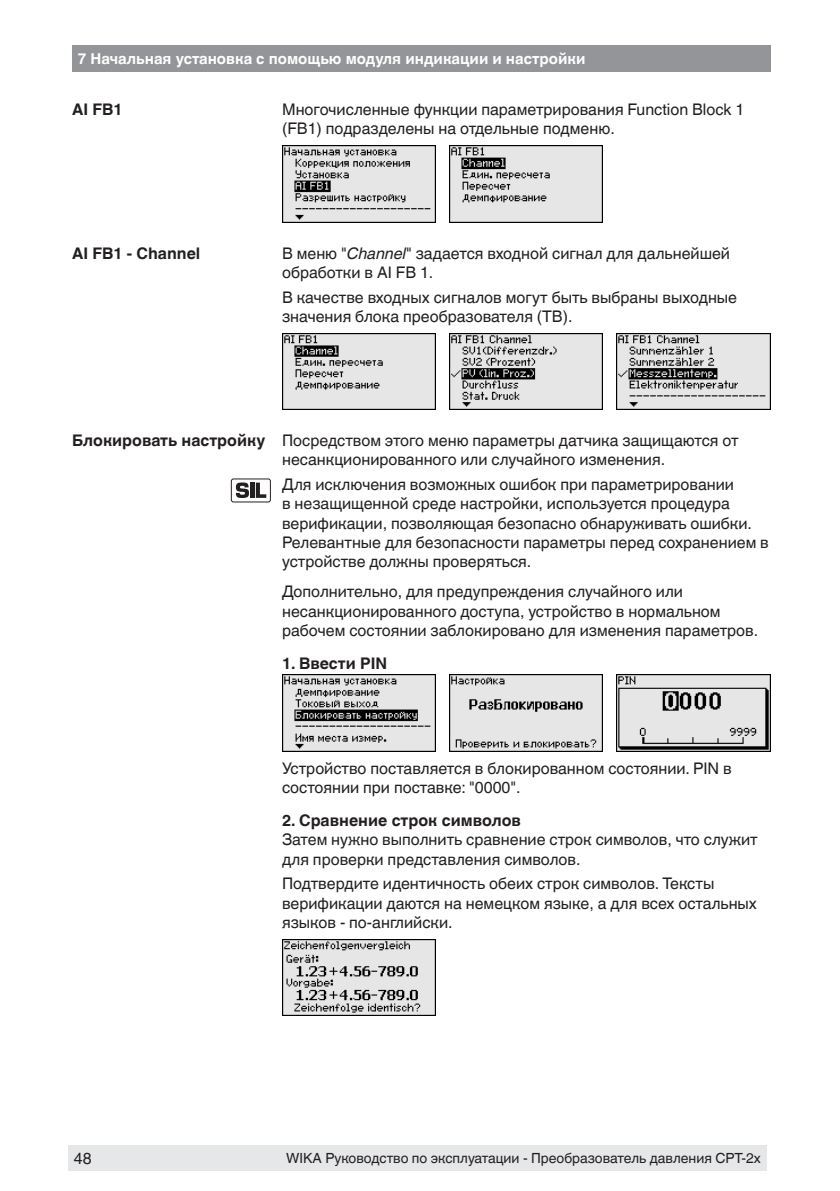
<style>
.page{position:relative;width:840px;height:1191px;background:#fff}
.page>*{position:absolute;margin:0;border:0;box-sizing:border-box;transform-origin:0 0}
.absatz_normal{font:16px/19.2px "Helvetica Linotype";color:#231f20}
.absatz_normal_margin{font:16px/19.2px "Helvetica Linotype";color:#231f20}
.absatz_normal_Abstan{font:16px/19.2px "Helvetica Linotype";color:#231f20}
.marginaltext{font:700 16px "Helvetica Linotype";color:#231f20}
.Untertitel_normal{font:700 16px "Helvetica Linotype";color:#231f20}
.K1_Wika{font:700 15px "Helvetica Linotype";color:#fff}
.Fuss_F_right{font:14px "Helvetica Linotype";color:#231f20}
.s1{font-style:italic}
</style>
<div class="page">
<div style="left:68px;top:1145px;width:43px;height:26px;background:#e6e7e9"></div>
<div style="left:72px;top:45px;width:697px;height:27px;background:#939598"></div>
<div style="left:111px;top:1145px;width:655px;height:26px;background:#e6e7e9"></div>
<img style="left:282px;top:146px;width:153px;height:76px">
<img style="left:449px;top:146px;width:153px;height:76px">
<img style="left:282px;top:333px;width:153px;height:77px">
<img style="left:449px;top:333px;width:153px;height:77px">
<img style="left:616px;top:333px;width:153px;height:77px">
<img style="left:282px;top:675px;width:153px;height:76px">
<img style="left:449px;top:675px;width:153px;height:76px">
<img style="left:616px;top:675px;width:153px;height:76px">
<img style="left:282px;top:939px;width:153px;height:76px">
<div style="left:231px;top:478px;width:39px;height:24px;border:1px solid #231f20;border-radius:2px"></div>
<svg style="left:236px;top:482px;width:13px;height:16px"></svg>
<hr style="left:250px;top:482px;width:4px;height:16px;background:#231f20">
<svg style="left:256px;top:482px;width:10px;height:16px"></svg>
<p class="K1_Wika" style="left:78px;top:50px;width:509px">7 Начальная установка с помощью модуля индикации и настройки</p>
<p class="marginaltext" style="left:72px;top:100px;width:52px">AI FB1</p>
<p class="absatz_normal_margin" style="left:282px;top:100px;width:463px">Многочисленные функции параметрирования Function Block 1 (FB1) подразделены на отдельные подменю.</p>
<p class="marginaltext" style="left:72px;top:244px;width:130px">AI FB1 - Channel</p>
<p class="absatz_normal_margin" style="left:282px;top:243px;width:449px">В меню "<span class="s1">Channel</span>" задается входной сигнал для дальнейшей обработки в AI FB 1.</p>
<p class="absatz_normal" style="left:282px;top:287px;width:456px">В качестве входных сигналов могут быть выбраны выходные значения блока преобразователя (TB).</p>
<p class="marginaltext" style="left:72px;top:431px;width:194px">Блокировать настройку</p>
<p class="absatz_normal_margin" style="left:282px;top:431px;width:457px">Посредством этого меню параметры датчика защищаются от несанкционированного или случайного изменения.</p>
<p class="absatz_normal_Abstan" style="left:282px;top:475px;width:488px">Для исключения возможных ошибок при параметрировании<br>в незащищенной среде настройки, используется процедура верификации, позволяющая безопасно обнаруживать ошибки.<br>Релевантные для безопасности параметры перед сохранением в устройстве должны проверяться.</p>
<p class="absatz_normal" style="left:282px;top:582px;width:477px">Дополнительно, для предупреждения случайного или несанкционированного доступа, устройство в нормальном рабочем состоянии заблокировано для изменения параметров.</p>
<p class="Untertitel_normal" style="left:282px;top:654px;width:106px">1. Ввести PIN</p>
<p class="absatz_normal" style="left:282px;top:758px;width:451px">Устройство поставляется в блокированном состоянии. PIN в состоянии при поставке: "0000".</p>
<p class="Untertitel_normal" style="left:282px;top:811px;width:240px">2. Сравнение строк символов</p>
<p class="absatz_normal" style="left:282px;top:830px;width:477px">Затем нужно выполнить сравнение строк символов, что служит для проверки представления символов.</p>
<p class="absatz_normal" style="left:282px;top:874px;width:476px">Подтвердите идентичность обеих строк символов. Тексты верификации даются на немецком языке, а для всех остальных языков - по-английски.</p>
<p class="absatz_normal_Abstan" style="left:74px;top:1149px;width:19px">48</p>
<p class="Fuss_F_right" style="left:286px;top:1150px;width:476px">WIKA Руководство по эксплуатации - Преобразователь давления CPT-2x</p>
</div>
